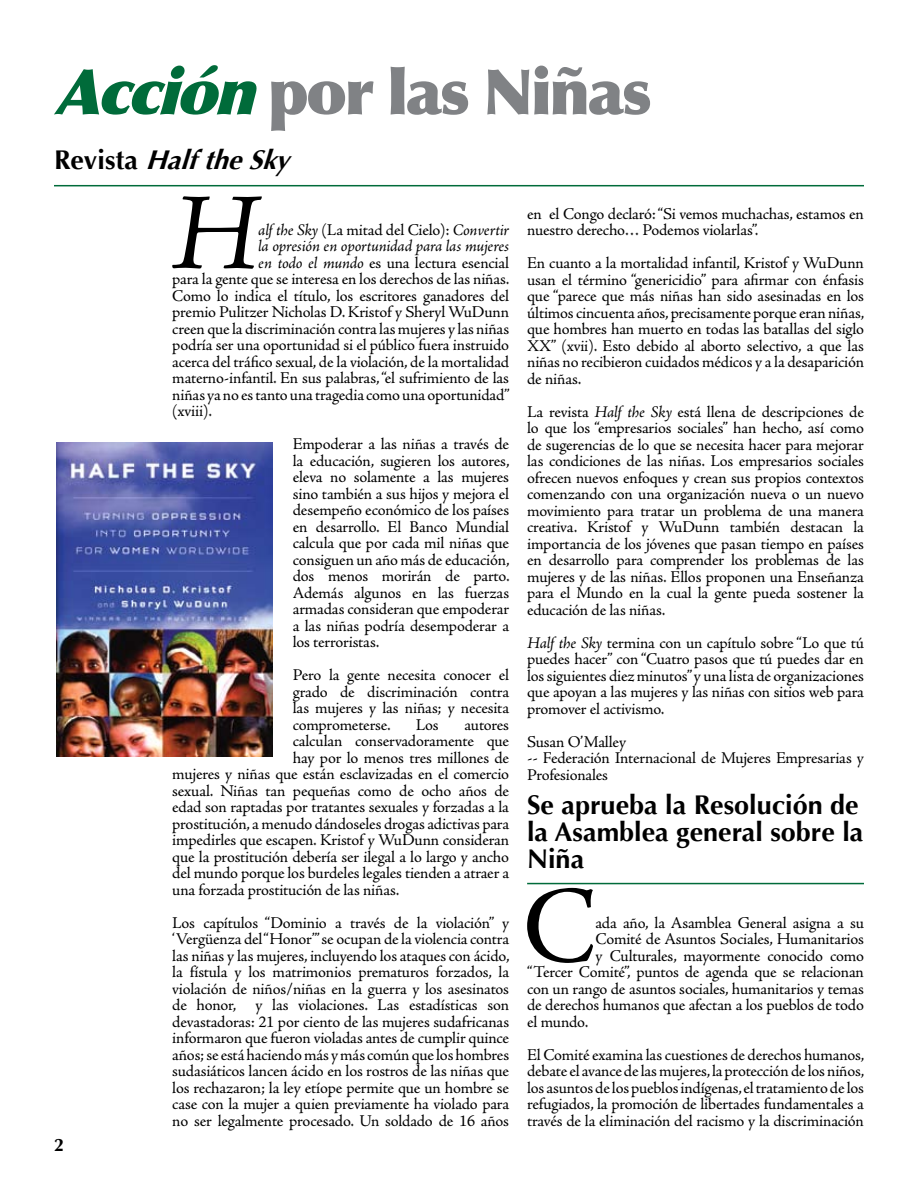
<style>
.page{position:relative;width:918px;height:1188px;background:#fff}
.page>*{position:absolute;margin:0;border:0;box-sizing:border-box;transform-origin:0 0}
.t1{font:italic 111.15px "Adobe Jenson Pro";color:#000}
.t2{font:109.5px "Adobe Jenson Pro";color:#000}
.t3{font:900 63px "Optima";letter-spacing:-.04em;color:#808285}
.t4{font:700 27px/27px "Optima";color:#000}
.t5{font:italic 700 27px "Optima";color:#000}
.t6{font:700 18px "Optima";color:#000}
.t7{font:16.5px/16.5px "Adobe Jenson Pro";letter-spacing:-.01em;color:#000;text-align:justify}
.t8{font:italic 16.5px "Adobe Jenson Pro";letter-spacing:-.015em;color:#000}
.s1{font-style:italic;color:#006b3a}
.s2{font-style:normal}
.s3{font-style:italic}
</style>
<div class="page">
<hr style="left:54px;top:185px;width:810px;height:1px;background:#006b3a">
<img style="left:57px;top:443px;width:216px;height:313px">
<hr style="left:527px;top:883px;width:337px;height:1px;background:#006b3a">
<h3 class="t3" style="left:54px;top:54px;width:599px"><span class="s1">Acción</span>por las Niñas</h3>
<h3 class="t5" style="left:54px;top:144px;width:246px"><span class="s2">R e v i s t a</span> HalftheSky</h3>
<h1 class="t1" style="left:171px;top:170px;width:90px">H</h1>
<p class="t8" style="left:258px;top:220px;width:252px">alf the Sky <span class="s2">(La mitad del Cielo):</span> Convertir</p>
<p class="t8" style="left:258px;top:237px;width:252px">la opresión en oportunidad para las mujeres</p>
<p class="t7" style="left:258px;top:255px;width:252px"><span class="s3">en todo el mundo</span> es una lectura esencial</p>
<p class="t7" style="left:172px;top:271px;width:339px">para la gente que se interesa en los derechos de las niñas.</p>
<p class="t7" style="left:172px;top:288px;width:338px">Como lo indica el título, los escritores ganadores del</p>
<p class="t7" style="left:172px;top:304px;width:338px">premio Pulitzer Nicholas D. Kristof y Sheryl WuDunn</p>
<p class="t7" style="left:172px;top:321px;width:338px">creen que la discriminación contra las mujeres y las niñas</p>
<p class="t7" style="left:172px;top:337px;width:338px">podría ser una oportunidad si el público fuera instruido</p>
<p class="t7" style="left:172px;top:354px;width:338px">acerca del tráfico sexual, de la violación, de la mortalidad</p>
<p class="t7" style="left:172px;top:370px;width:338px">materno-infantil. En sus palabras, “el sufrimiento de las</p>
<p class="t7" style="left:172px;top:387px;width:339px">niñas ya no es tanto una tragedia como una oportunidad”</p>
<p class="t7" style="left:172px;top:403px;width:41px">(xviii).</p>
<p class="t7" style="left:293px;top:436px;width:218px">Empoderar a las niñas a través de la educación, sugieren los autores, eleva no solamente a las mujeres sino también a sus hijos y mejora el desempeño económico de los países en desarrollo. El Banco Mundial calcula que por cada mil niñas que consiguen un año más de educación, dos menos morirán de parto.<br>Además algunos en las fuerzas armadas consideran que empoderar a las niñas podría desempoderar a los terroristas.</p>
<p class="t7" style="left:293px;top:667px;width:218px">Pero la gente necesita conocer el grado de discriminación contra las mujeres y las niñas; y necesita comprometerse.</p>
<p class="t7" style="left:416px;top:717px;width:24px">Los</p>
<p class="t7" style="left:465px;top:717px;width:46px">autores</p>
<p class="t7" style="left:293px;top:733px;width:218px">calculan conservadoramente que</p>
<p class="t7" style="left:293px;top:750px;width:218px">hay por lo menos tres millones de</p>
<p class="t7" style="left:172px;top:766px;width:338px">mujeres y niñas que están esclavizadas en el comercio</p>
<p class="t7" style="left:172px;top:783px;width:338px">sexual. Niñas tan pequeñas como de ocho años de</p>
<p class="t7" style="left:172px;top:799px;width:338px">edad son raptadas por tratantes sexuales y forzadas a la</p>
<p class="t7" style="left:172px;top:816px;width:338px">prostitución, a menudo dándoseles drogas adictivas para</p>
<p class="t7" style="left:172px;top:832px;width:338px">impedirles que escapen. Kristof y WuDunn consideran</p>
<p class="t7" style="left:172px;top:849px;width:338px">que la prostitución debería ser ilegal a lo largo y ancho</p>
<p class="t7" style="left:172px;top:865px;width:338px">del mundo porque los burdeles legales tienden a atraer a</p>
<p class="t7" style="left:172px;top:882px;width:229px">una forzada prostitución de las niñas.</p>
<p class="t7" style="left:172px;top:915px;width:339px">Los capítulos “Dominio a través de la violación” y ‘Vergüenza del “Honor”’ se ocupan de la violencia contra las niñas y las mujeres, incluyendo los ataques con ácido, la fístula y los matrimonios prematuros forzados, la violación de niños/niñas en la guerra y los asesinatos de honor, y las violaciones. Las estadísticas son devastadoras: 21 por ciento de las mujeres sudafricanas informaron que fueron violadas antes de cumplir quince años; se está haciendo más y más común que los hombres sudasiáticos lancen ácido en los rostros de las niñas que los rechazaron; la ley etíope permite que un hombre se case con la mujer a quien previamente ha violado para no ser legalmente procesado. Un soldado de 16 años</p>
<p class="t6" style="left:54px;top:1134px;width:12px">2</p>
<p class="t7" style="left:527px;top:206px;width:338px">en el Congo declaró: “Si vemos muchachas, estamos en nuestro derecho… Podemos violarlas”.</p>
<p class="t7" style="left:527px;top:255px;width:339px">En cuanto a la mortalidad infantil, Kristof y WuDunn usan el término “genericidio” para afirmar con énfasis que “parece que más niñas han sido asesinadas en los últimos cincuenta años, precisamente porque eran niñas, que hombres han muerto en todas las batallas del siglo XX” (xvii). Esto debido al aborto selectivo, a que las niñas no recibieron cuidados médicos y a la desaparición de niñas.</p>
<p class="t7" style="left:527px;top:404px;width:338px">La revista <span class="s3">Half the Sky</span> está llena de descripciones de lo que los “empresarios sociales” han hecho, así como de sugerencias de lo que se necesita hacer para mejorar las condiciones de las niñas. Los empresarios sociales ofrecen nuevos enfoques y crean sus propios contextos comenzando con una organización nueva o un nuevo movimiento para tratar un problema de una manera creativa. Kristof y WuDunn también destacan la importancia de los jóvenes que pasan tiempo en países en desarrollo para comprender los problemas de las mujeres y de las niñas. Ellos proponen una Enseñanza para el Mundo en la cual la gente pueda sostener la educación de las niñas.</p>
<p class="t7" style="left:527px;top:635px;width:338px"><span class="s3">Half the Sky</span> termina con un capítulo sobre “Lo que tú puedes hacer” con “Cuatro pasos que tú puedes dar en los siguientes diez minutos” y una lista de organizaciones que apoyan a las mujeres y las niñas con sitios web para promover el activismo.</p>
<p class="t7" style="left:527px;top:734px;width:338px;text-align:left">Susan O’Malley<br>-- Federación Internacional de Mujeres Empresarias y<br>Profesionales</p>
<h3 class="t4" style="left:527px;top:792px;width:338px">Se aprueba la Resolución de la Asamblea general sobre la<br>Niña</h3>
<h2 class="t2" style="left:523px;top:865px;width:76px">C</h2>
<p class="t7" style="left:596px;top:915px;width:270px">ada año, la Asamblea General asigna a su</p>
<p class="t7" style="left:596px;top:931px;width:270px">Comité de Asuntos Sociales, Humanitarios</p>
<p class="t7" style="left:596px;top:948px;width:270px">y Culturales, mayormente conocido como</p>
<p class="t7" style="left:527px;top:964px;width:338px">“Tercer Comité”, puntos de agenda que se relacionan</p>
<p class="t7" style="left:527px;top:981px;width:338px">con un rango de asuntos sociales, humanitarios y temas</p>
<p class="t7" style="left:527px;top:997px;width:338px">de derechos humanos que afectan a los pueblos de todo</p>
<p class="t7" style="left:527px;top:1014px;width:63px">el mundo.</p>
<p class="t7" style="left:527px;top:1047px;width:339px">El Comité examina las cuestiones de derechos humanos, debate el avance de las mujeres, la protección de los niños, los asuntos de los pueblos indígenas, el tratamiento de los refugiados, la promoción de libertades fundamentales a través de la eliminación del racismo y la discriminación</p>
</div>
